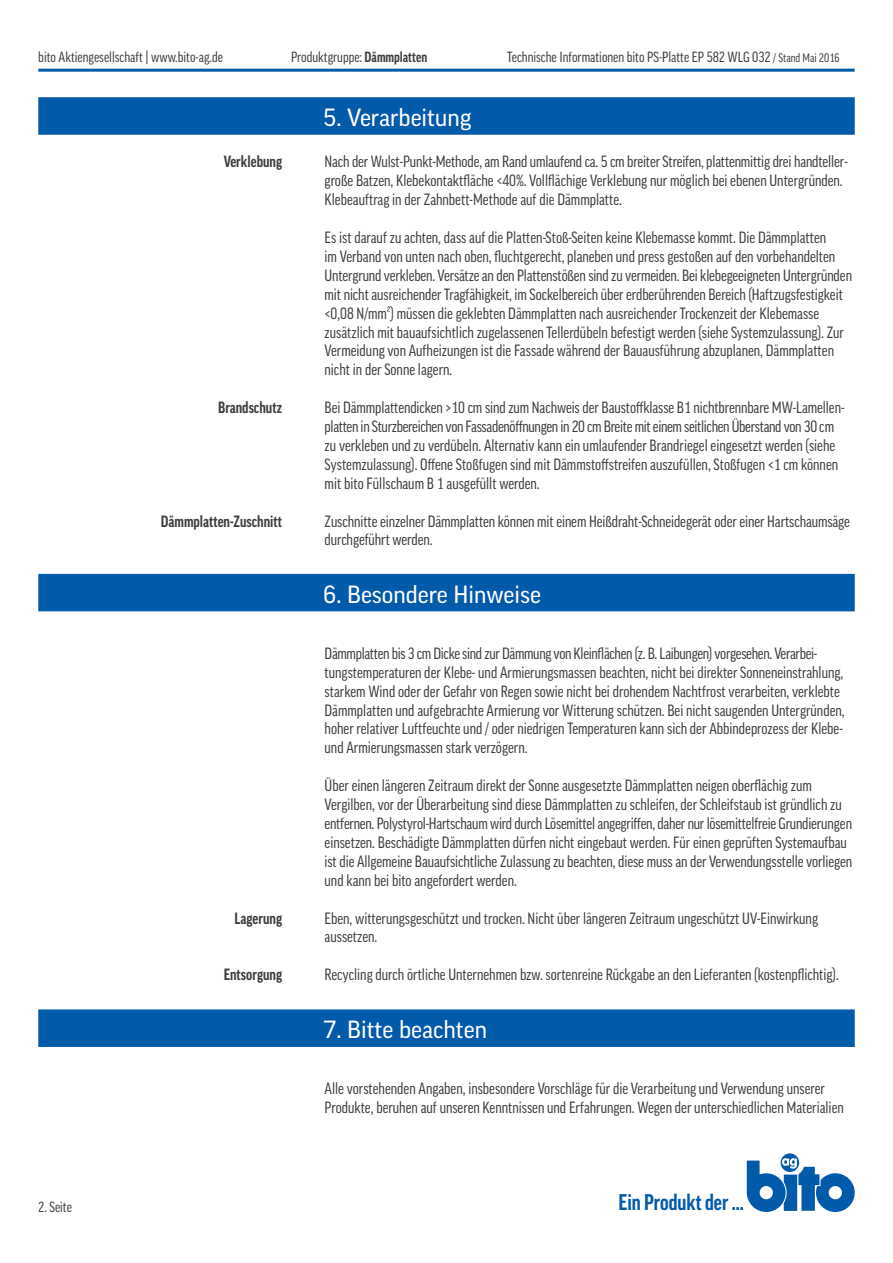
<style>
.page{position:relative;width:893px;height:1263px;background:#fff}
.page>*{position:absolute;margin:0;border:0;box-sizing:border-box;transform-origin:0 0}
.blauer_Balken{font:24px "Good Pro";color:#fff}
.t1{font:700 condensed 21.9px "Good Pro";color:#015aaa}
.Inhalt{font:condensed 15.75px/18.9px "Good Pro";color:#3e3e3f}
.Inhalt-2{font:700 condensed 15.75px "Good Pro";color:#3e3e3f}
.Auflistung{font:700 condensed 15.75px "Good Pro";color:#3e3e3f}
.t2{font:condensed 14.25px "Good Pro";color:#3e3e3f}
.s1{font-weight:700}
.s2{font-size:12px}
</style>
<div class="page">
<hr style="left:38px;top:69px;width:817px;height:3px;background:#015aaa">
<svg style="left:781px;top:1153px;width:18px;height:19px"></svg>
<svg style="left:747px;top:1158px;width:108px;height:54px"></svg>
<div style="left:38px;top:574px;width:817px;height:37px;background:#015aaa"></div>
<div style="left:38px;top:1009px;width:817px;height:38px;background:#015aaa"></div>
<div style="left:38px;top:97px;width:817px;height:38px;background:#015aaa"></div>
<p class="t2" style="left:38px;top:49px;width:186px">bito Aktiengesellschaft | www.bito-ag.de</p>
<p class="t2" style="left:291px;top:49px;width:138px">Produktgruppe: <span class="s1">Dämmplatten</span></p>
<p class="t2" style="left:507px;top:49px;width:334px">Technische Informationen bito PS-Platte EP 582 WLG 032 <span class="s2">/ Stand Mai 2016</span></p>
<p class="Auflistung" style="left:224px;top:153px;width:60px">Verklebung</p>
<p class="Inhalt-2" style="left:218px;top:399px;width:65px">Brandschutz</p>
<p class="Inhalt-2" style="left:161px;top:512px;width:123px">Dämmplatten-Zuschnitt</p>
<p class="Auflistung" style="left:235px;top:909px;width:49px">Lagerung</p>
<p class="Inhalt-2" style="left:224px;top:966px;width:60px">Entsorgung</p>
<p class="blauer_Balken" style="left:323px;top:104px;width:150px">5. Verarbeitung</p>
<p class="Inhalt" style="left:325px;top:152px;width:525px">Nach der Wulst-Punkt-Methode, am Rand umlaufend ca. 5 cm breiter Streifen, plattenmittig drei handteller&shy;große Batzen, Klebekontaktfläche &lt;40%. Vollflächige Verklebung nur möglich bei ebenen Untergründen.<br>Klebeauftrag in der Zahnbett-Methode auf die Dämmplatte.</p>
<p class="Inhalt" style="left:325px;top:228px;width:529px">Es ist darauf zu achten, dass auf die Platten-Stoß-Seiten keine Klebemasse kommt. Die Dämmplatten<br>im Verband von unten nach oben, fluchtgerecht, planeben und press gestoßen auf den vorbehandelten Untergrund verkleben. Versätze an den Plattenstößen sind zu vermeiden. Bei klebegeeigneten Untergründen mit nicht ausreichender Tragfähigkeit, im Sockelbereich über erdberührenden Bereich (Haftzugsfestigkeit &lt;0,08 N/mm²) müssen die geklebten Dämmplatten nach ausreichender Trockenzeit der Klebemasse zusätzlich mit bauaufsichtlich zugelassenen Tellerdübeln befestigt werden (siehe Systemzulassung). Zur Vermeidung von Aufheizungen ist die Fassade während der Bauausführung abzuplanen, Dämmplatten nicht in der Sonne lagern.</p>
<p class="Inhalt" style="left:325px;top:398px;width:521px">Bei Dämmplattendicken &gt;10 cm sind zum Nachweis der Baustoffklasse B1 nichtbrennbare MW-Lamellen&shy;platten in Sturzbereichen von Fassadenöffnungen in 20 cm Breite mit einem seitlichen Überstand von 30 cm zu verkleben und zu verdübeln. Alternativ kann ein umlaufender Brandriegel eingesetzt werden (siehe Systemzulassung). Offene Stoßfugen sind mit Dämmstoffstreifen auszufüllen, Stoßfugen &lt;1 cm können mit bito Füllschaum B 1 ausgefüllt werden.</p>
<p class="Inhalt" style="left:325px;top:511px;width:527px">Zuschnitte einzelner Dämmplatten können mit einem Heißdraht-Schneidegerät oder einer Hartschaumsäge durchgeführt werden.</p>
<p class="blauer_Balken" style="left:323px;top:580px;width:219px">6. Besondere Hinweise</p>
<p class="Inhalt" style="left:325px;top:644px;width:522px">Dämmplatten bis 3 cm Dicke sind zur Dämmung von Kleinflächen (z. B. Laibungen) vorgesehen. Verarbei&shy;tungstemperaturen der Klebe- und Armierungsmassen beachten, nicht bei direkter Sonneneinstrahlung, starkem Wind oder der Gefahr von Regen sowie nicht bei drohendem Nachtfrost verarbeiten, verklebte Dämmplatten und aufgebrachte Armierung vor Witterung schützen. Bei nicht saugenden Untergründen, hoher relativer Luftfeuchte und / oder niedrigen Temperaturen kann sich der Abbindeprozess der Klebe&shy;und Armierungsmassen stark verzögern.</p>
<p class="Inhalt" style="left:325px;top:776px;width:529px">Über einen längeren Zeitraum direkt der Sonne ausgesetzte Dämmplatten neigen oberflächig zum Vergilben, vor der Überarbeitung sind diese Dämmplatten zu schleifen, der Schleifstaub ist gründlich zu entfernen. Polystyrol-Hartschaum wird durch Lösemittel angegriffen, daher nur lösemittelfreie Grundierungen einsetzen. Beschädigte Dämmplatten dürfen nicht eingebaut werden. Für einen geprüften Systemaufbau ist die Allgemeine Bauaufsichtliche Zulassung zu beachten, diese muss an der Verwendungsstelle vorliegen und kann bei bito angefordert werden.</p>
<p class="Inhalt" style="left:325px;top:908px;width:495px">Eben, witterungsgeschützt und trocken. Nicht über längeren Zeitraum ungeschützt UV-Einwirkung aussetzen.</p>
<p class="Inhalt" style="left:325px;top:965px;width:516px">Recycling durch örtliche Unternehmen bzw. sortenreine Rückgabe an den Lieferanten (kostenpflichtig).</p>
<p class="blauer_Balken" style="left:323px;top:1016px;width:165px">7. Bitte beachten</p>
<p class="Inhalt" style="left:325px;top:1078px;width:521px">Alle vorstehenden Angaben, insbesondere Vorschläge für die Verarbeitung und Verwendung unserer<br>Produkte, beruhen auf unseren Kenntnissen und Erfahrungen. Wegen der unterschiedlichen Materialien</p>
<p class="t2" style="left:38px;top:1199px;width:35px">2. Seite</p>
<h2 class="t1" style="left:618px;top:1190px;width:127px">Ein Produkt der ...</h2>
</div>
